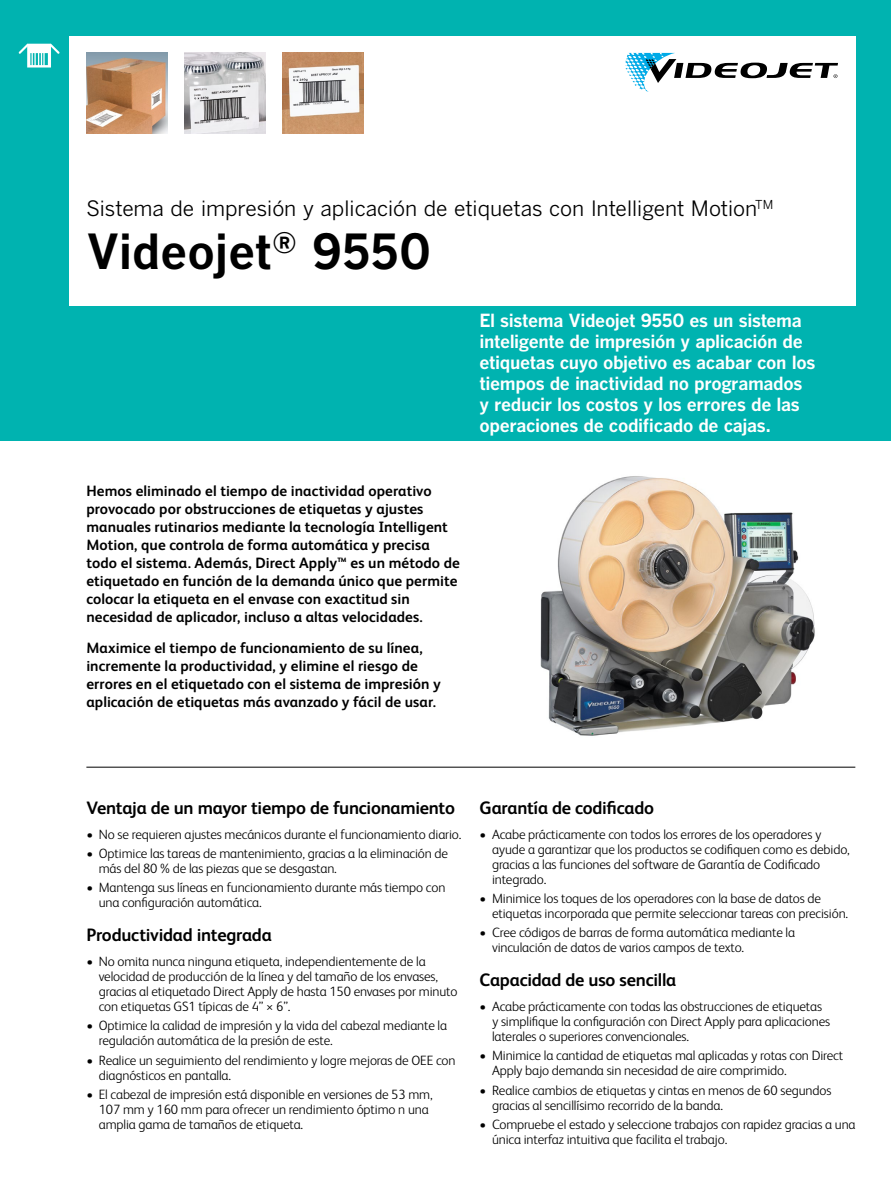
<style>
.page{position:relative;width:891px;height:1188px;background:#fff}
.page>*{position:absolute;margin:0;border:0;box-sizing:border-box;transform-origin:0 0}
.t1{font:700 48px "Benton Gothic";color:#000}
.t2{font:21px "Benton Gothic";letter-spacing:-.01em;color:#000}
.t3{font:700 18px/21px "Benton Gothic";letter-spacing:-.02em;color:#fff}
.t4{font:700 18px "FS Albert Pro";letter-spacing:-.015em;color:#000}
.t5{font:700 15px/18px "FS Albert Pro";letter-spacing:.005em;color:#000}
.t6{font:300 13.5px/15px "FS Albert Pro";letter-spacing:-.01em;color:#000}
</style>
<div class="page">
<div style="left:0;top:0;width:891px;height:441px;background:#00b3b0"></div>
<div style="left:69px;top:36px;width:786px;height:270px;background:#fff"></div>
<svg style="left:625px;top:53px;width:213px;height:39px"></svg>
<hr style="left:86px;top:767px;width:769px;height:1px;background:#000">
<img style="left:185px;top:53px;width:81px;height:81px">
<img style="left:540px;top:476px;width:275px;height:260px">
<img style="left:283px;top:53px;width:81px;height:81px">
<img style="left:86px;top:53px;width:81px;height:81px">
<svg style="left:19px;top:44px;width:41px;height:24px"></svg>
<h2 class="t2" style="left:86px;top:197px;width:689px">Sistema de impresión y aplicación de etiquetas con Intelligent Motion<sup>TM</sup></h2>
<h1 class="t1" style="left:86px;top:224px;width:346px">Videojet<sup>®</sup> 9550</h1>
<h3 class="t3" style="left:480px;top:311px;width:337px">El sistema Videojet 9550 es un sistema inteligente de impresión y aplicación de etiquetas cuyo objetivo es acabar con los tiempos de inactividad no programados y reducir los costos y los errores de las operaciones de codificado de cajas.</h3>
<p class="t5" style="left:86px;top:481px;width:375px">Hemos eliminado el tiempo de inactividad operativo provocado por obstrucciones de etiquetas y ajustes manuales rutinarios mediante la tecnología Intelligent Motion, que controla de forma automática y precisa todo el sistema. Además, Direct Apply™ es un método de etiquetado en función de la demanda único que permite colocar la etiqueta en el envase con exactitud sin necesidad de aplicador, incluso a altas velocidades.</p>
<p class="t5" style="left:86px;top:638px;width:356px">Maximice el tiempo de funcionamiento de su línea, incremente la productividad, y elimine el riesgo de errores en el etiquetado con el sistema de impresión y aplicación de etiquetas más avanzado y fácil de usar.</p>
<h3 class="t4" style="left:86px;top:795px;width:370px">Ventaja de un mayor tiempo de funcionamiento</h3>
<p class="t6" style="left:86px;top:826px;width:377px">• No se requieren ajustes mecánicos durante el funcionamiento diario.</p>
<p class="t6" style="left:99px;top:845px;width:351px;text-indent:-12px">• Optimice las tareas de mantenimiento, gracias a la eliminación de más del 80 % de las piezas que se desgastan.</p>
<p class="t6" style="left:99px;top:879px;width:348px;text-indent:-12px">• Mantenga sus líneas en funcionamiento durante más tiempo con una configuración automática.</p>
<h3 class="t4" style="left:86px;top:922px;width:187px">Productividad integrada</h3>
<p class="t6" style="left:99px;top:953px;width:360px;text-indent:-12px">• No omita nunca ninguna etiqueta, independientemente de la velocidad de producción de la línea y del tamaño de los envases, gracias al etiquetado Direct Apply de hasta 150 envases por minuto con etiquetas GS1 típicas de 4” × 6”.</p>
<p class="t6" style="left:99px;top:1017px;width:350px;text-indent:-12px">• Optimice la calidad de impresión y la vida del cabezal mediante la regulación automática de la presión de este.</p>
<p class="t6" style="left:99px;top:1052px;width:358px;text-indent:-12px">• Realice un seguimiento del rendimiento y logre mejoras de OEE con diagnósticos en pantalla.</p>
<p class="t6" style="left:99px;top:1086px;width:335px;text-indent:-12px">• El cabezal de impresión está disponible en versiones de 53 mm,<br>107 mm y 160 mm para ofrecer un rendimiento óptimo n una amplia gama de tamaños de etiqueta.</p>
<h3 class="t4" style="left:480px;top:795px;width:176px">Garantía de codificado</h3>
<p class="t6" style="left:492px;top:826px;width:359px;text-indent:-12px">• Acabe prácticamente con todos los errores de los operadores y ayude a garantizar que los productos se codifiquen como es debido, gracias a las funciones del software de Garantía de Codificado integrado.</p>
<p class="t6" style="left:492px;top:890px;width:358px;text-indent:-12px">• Minimice los toques de los operadores con la base de datos de etiquetas incorporada que permite seleccionar tareas con precisión.</p>
<p class="t6" style="left:492px;top:924px;width:305px;text-indent:-12px">• Cree códigos de barras de forma automática mediante la vinculación de datos de varios campos de texto.</p>
<h3 class="t4" style="left:480px;top:967px;width:198px">Capacidad de uso sencilla</h3>
<p class="t6" style="left:492px;top:998px;width:340px;text-indent:-12px">• Acabe prácticamente con todas las obstrucciones de etiquetas y simplifique la configuración con Direct Apply para aplicaciones laterales o superiores convencionales.</p>
<p class="t6" style="left:492px;top:1047px;width:353px;text-indent:-12px">• Minimice la cantidad de etiquetas mal aplicadas y rotas con Direct<br>Apply bajo demanda sin necesidad de aire comprimido.</p>
<p class="t6" style="left:492px;top:1082px;width:341px;text-indent:-12px">• Realice cambios de etiquetas y cintas en menos de 60 segundos gracias al sencillísimo recorrido de la banda.</p>
<p class="t6" style="left:492px;top:1116px;width:365px;text-indent:-12px">• Compruebe el estado y seleccione trabajos con rapidez gracias a una única interfaz intuitiva que facilita el trabajo.</p>
</div>
